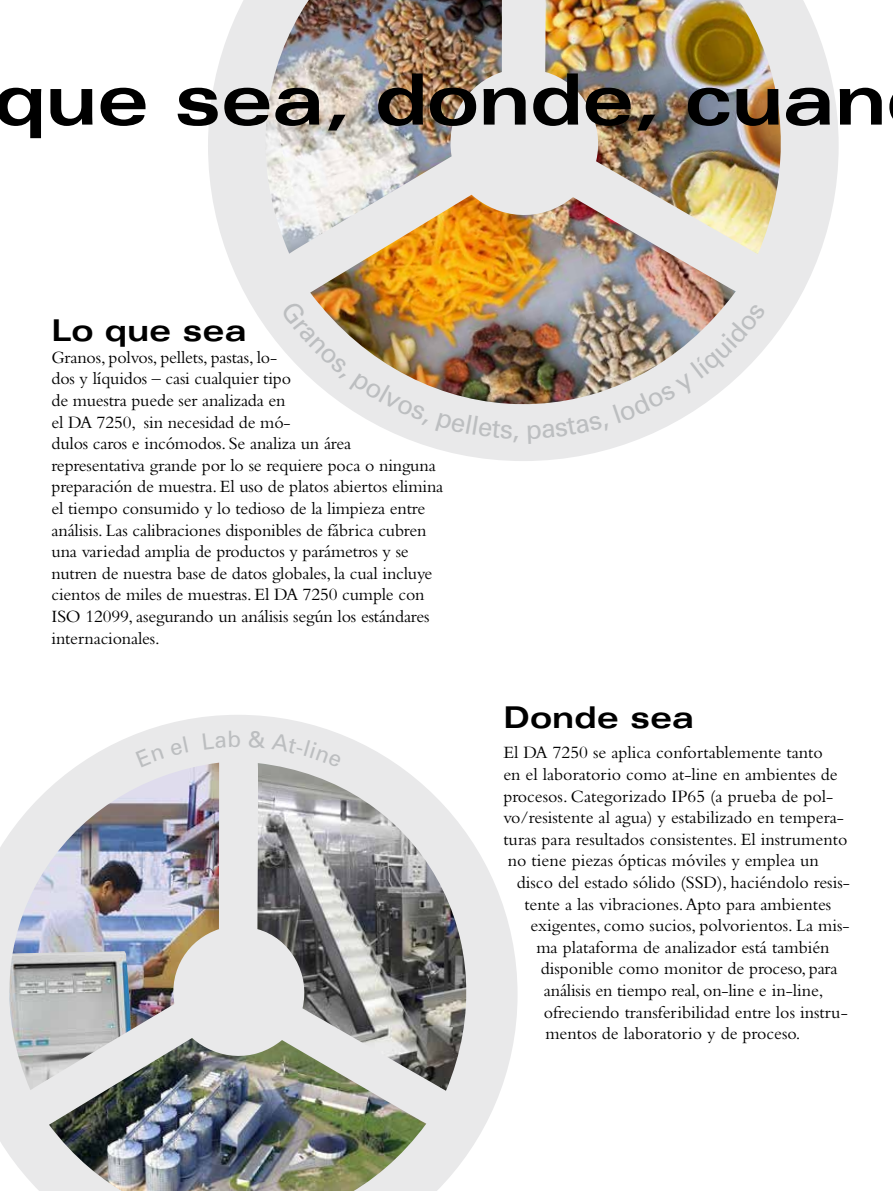
<style>
.page{position:relative;width:893px;height:1191px;background:#fff}
.page>*{position:absolute;margin:0;border:0;box-sizing:border-box;transform-origin:0 0}
.t1{font:700 expanded 70.8px "Univers";letter-spacing:-.01em;color:#000}
.t2{font:700 expanded 30px "Univers";color:#000}
.t3{font:18px/21.6px "Bembo";letter-spacing:-.01em;color:#000}
</style>
<div class="page">
<img style="left:208px;top:0;width:631px;height:461px">
<img style="left:0;top:715px;width:518px;height:476px">
<img style="left:280px;top:300px;width:148px;height:126px">
<div style="left:435px;top:413px;width:83px;height:29px;background:#e9e9ea"></div>
<img style="left:528px;top:303px;width:238px;height:141px">
<svg style="left:136px;top:747px;width:28px;height:20px"></svg>
<svg style="left:170px;top:736px;width:18px;height:20px"></svg>
<svg style="left:203px;top:730px;width:37px;height:19px"></svg>
<div style="left:249px;top:730px;width:93px;height:38px;background:#e9e9ea"></div>
<h1 class="t1" style="left:-7px;top:59px;width:895px">que sea, donde, cuan</h1>
<h2 class="t2" style="left:52px;top:313px;width:197px">Lo que sea</h2>
<p class="t3" style="left:52px;top:346px;width:393px">Granos, polvos, pellets, pastas, lo-<br>dos y líquidos – casi cualquier tipo<br>de muestra puede ser analizada en<br>el DA 7250, sin necesidad de mó-<br>dulos caros e incómodos. Se analiza un área representativa grande por lo se requiere poca o ninguna preparación de muestra. El uso de platos abiertos elimina el tiempo consumido y lo tedioso de la limpieza entre análisis. Las calibraciones disponibles de fábrica cubren una variedad amplia de productos y parámetros y se nutren de nuestra base de datos globales, la cual incluye cientos de miles de muestras. El DA 7250 cumple con ISO 12099, asegurando un análisis según los estándares internacionales.</p>
<h2 class="t2" style="left:503px;top:700px;width:193px">Donde sea</h2>
<p class="t3" style="left:503px;top:741px;width:346px">El DA 7250 se aplica confortablemente tanto<br>en el laboratorio como at-line en ambientes de procesos. Categorizado IP65 (a prueba de pol&shy;vo/resistente al agua) y estabilizado en tempera&shy;turas para resultados consistentes. El instrumento no tiene piezas ópticas móviles y emplea un</p>
<p class="t3" style="left:517px;top:871px;width:335px">disco del estado sólido (SSD), haciéndolo resis-</p>
<p class="t3" style="left:524px;top:893px;width:308px">tente a las vibraciones. Apto para ambientes</p>
<p class="t3" style="left:530px;top:914px;width:321px">exigentes, como sucios, polvorientos. La mis-</p>
<p class="t3" style="left:536px;top:936px;width:295px">ma plataforma de analizador está también</p>
<p class="t3" style="left:541px;top:957px;width:298px">disponible como monitor de proceso, para</p>
<p class="t3" style="left:544px;top:979px;width:281px">análisis en tiempo real, on-line e in-line,</p>
<p class="t3" style="left:544px;top:1001px;width:305px">ofreciendo transferibilidad entre los instru-</p>
<p class="t3" style="left:545px;top:1022px;width:257px">mentos de laboratorio y de proceso.</p>
</div>
